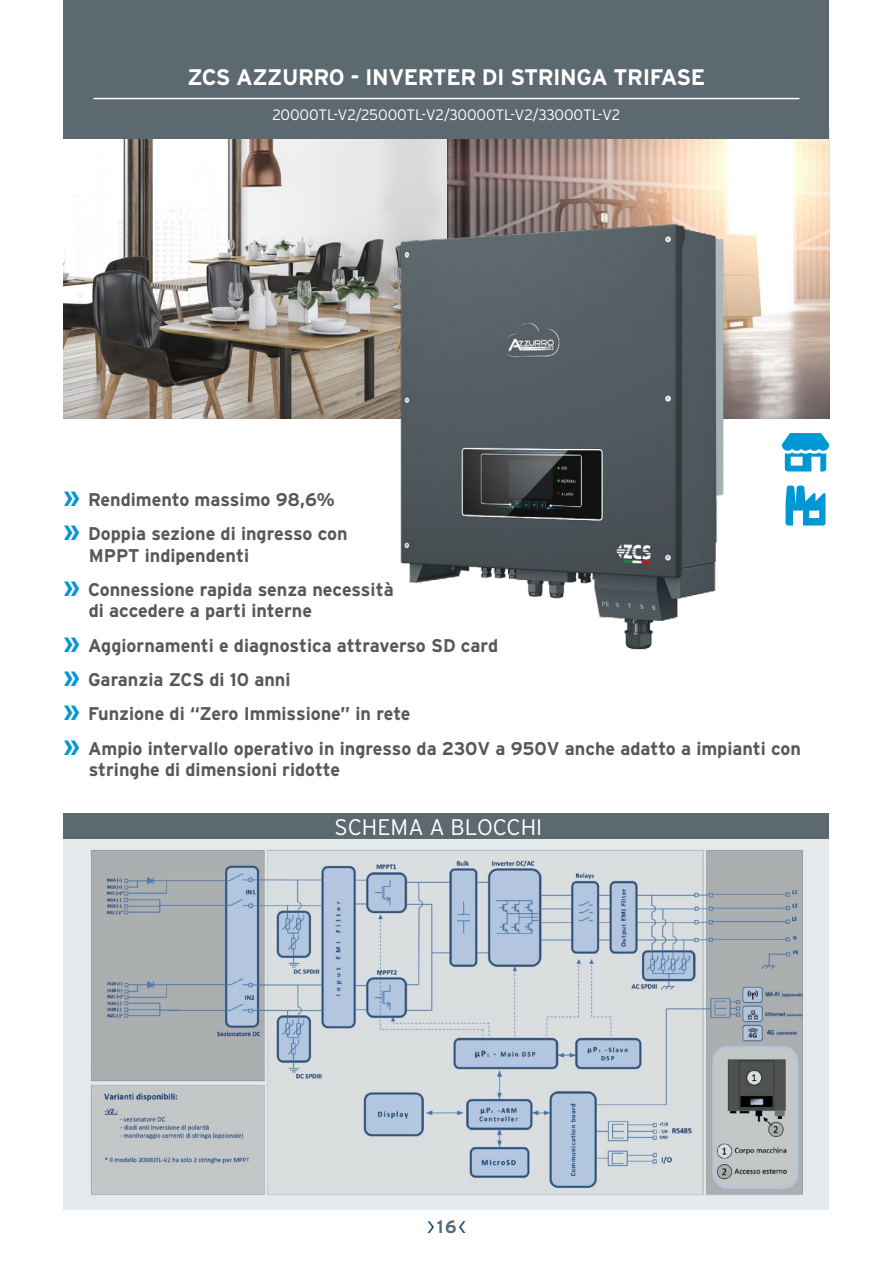
<style>
.page{position:relative;width:893px;height:1263px;background:#fff}
.page>*{position:absolute;margin:0;border:0;box-sizing:border-box;transform-origin:0 0}
.t1{font:700 22.5px "Interstate";letter-spacing:-.02em;color:#fff}
.t2{font:300 22.5px "Interstate";color:#fff}
.t3{font:300 22.5px "Interstate";color:#004176}
.t4{font:700 18.3px/34.3px "Interstate";color:#58585a}
.t5{font:300 15px "Interstate";letter-spacing:-.01em;color:#fff}
.s1{font-size:27.6px;color:#0098d4}
.s2{font-weight:700;font-size:18px;color:#5d6970}
</style>
<div class="page">
<img style="left:63px;top:138px;width:766px;height:281px">
<svg style="left:782px;top:433px;width:47px;height:38px"></svg>
<div style="left:63px;top:839px;width:766px;height:371px;background:#e6eaec"></div>
<div style="left:63px;top:813px;width:766px;height:26px;background:#5d6970"></div>
<div style="left:63px;top:0;width:766px;height:138px;background:#5d6970"></div>
<hr style="left:94px;top:98px;width:705px;height:1px;background:#fff">
<svg style="left:785px;top:486px;width:40px;height:39px"></svg>
<img style="left:90px;top:850px;width:713px;height:345px">
<img style="left:380px;top:219px;width:367px;height:431px">
<p class="t1" style="left:188px;top:65px;width:519px">ZCS AZZURRO - INVERTER DI STRINGA TRIFASE</p>
<p class="t5" style="left:273px;top:106px;width:349px">20000TL-V2/25000TL-V2/30000TL-V2/33000TL-V2</p>
<p class="t4" style="left:63px;top:482px;width:286px"><span class="s1">»</span> Rendimento massimo 98,6% <span class="s1">»</span> Doppia sezione di ingresso con</p>
<p class="t4" style="left:63px;top:538px;width:332px;text-indent:26px">MPPT indipendenti<br><span class="s1">»</span> Connessione rapida senza necessità</p>
<p class="t4" style="left:63px;top:594px;width:739px;text-indent:26px">di accedere a parti interne<br><span class="s1">»</span> Aggiornamenti e diagnostica attraverso SD card<br><span class="s1">»</span> Garanzia ZCS di 10 anni<br><span class="s1">»</span> Funzione di “Zero Immissione” in rete<br><span class="s1">»</span> Ampio intervallo operativo in ingresso da 230V a 950V anche adatto a impianti con</p>
<p class="t4" style="left:89px;top:752px;width:253px">stringhe di dimensioni ridotte</p>
<p class="t2" style="left:335px;top:814px;width:209px">SCHEMA A BLOCCHI</p>
<p class="t3" style="left:427px;top:1213px;width:41px">›<span class="s2">16</span>‹</p>
</div>
